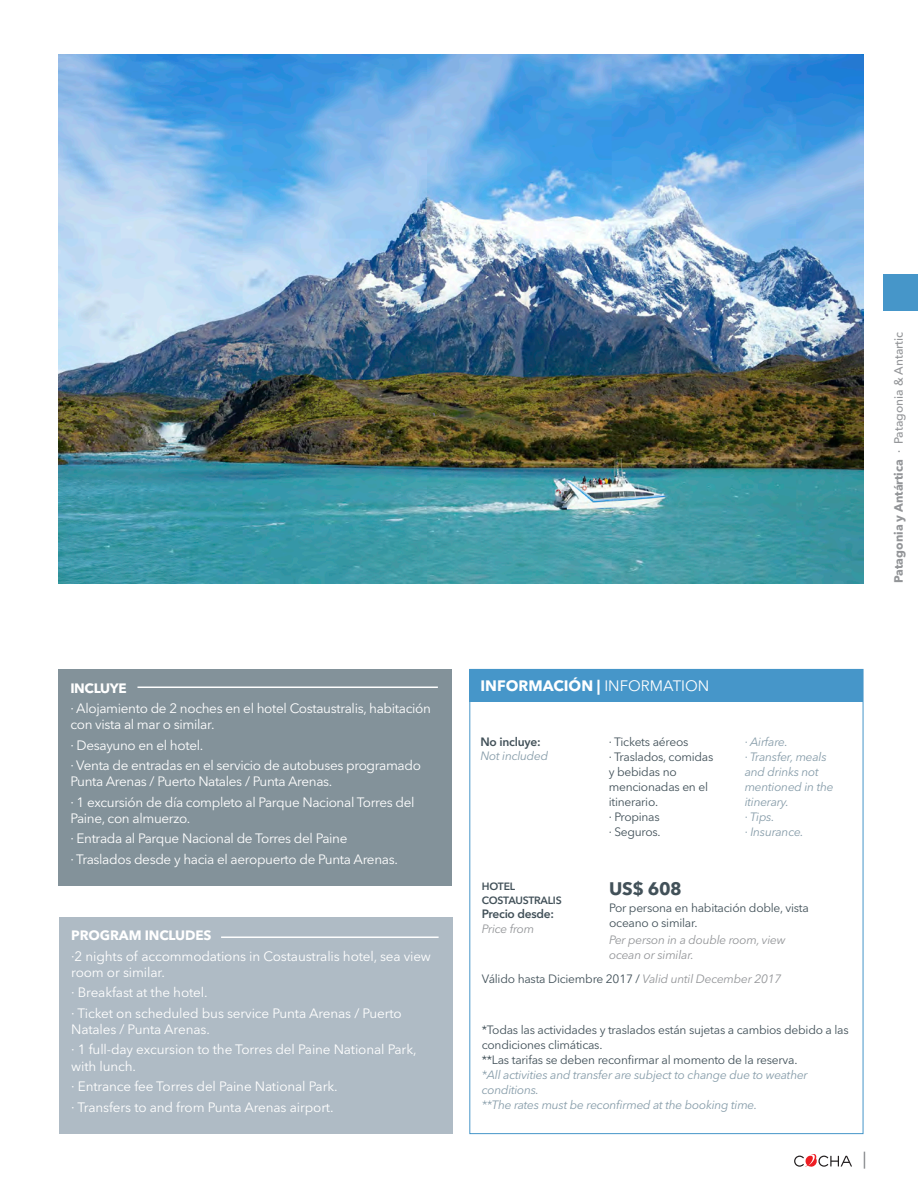
<style>
.page{position:relative;width:918px;height:1188px;background:#fff}
.page>*{position:absolute;margin:0;border:0;box-sizing:border-box;transform-origin:0 0}
.t1{font:700 18px "Avenir Next LT Pro";color:#425159}
.t2{font:700 15px "Avenir Next LT Pro";color:#fff}
.t3{font:13.5px/16.2px "Avenir Next LT Pro";letter-spacing:-.025em;color:#fff}
.t4{font:700 13.5px "Avenir Next LT Pro";letter-spacing:-.01em;color:#fff}
.t5{font:12px/15px "Avenir Next LT Pro";letter-spacing:-.02em;color:#425159}
.t6{font:italic 12px/15px "Avenir Next LT Pro";letter-spacing:-.02em;color:#869ca9}
.t7{font:italic 12px "Avenir Next LT Pro";letter-spacing:-.02em;color:#939598}
.t8{font:700 12px "Avenir Next LT Pro";color:#939598}
.t9{font:600 12px "Avenir Next LT Pro";letter-spacing:-.02em;color:#425159}
.t10{font:600 10.5px/14.4px "Avenir Next LT Pro";letter-spacing:-.02em;color:#425159}
.s1{font-weight:400}
.s2{font-style:italic;color:#939598}
.s3{font-weight:500}
</style>
<div class="page">
<div style="left:58px;top:669px;width:394px;height:217px;background:#83929a"></div>
<div style="left:59px;top:917px;width:393px;height:217px;background:#afbbc5"></div>
<hr style="left:137px;top:687px;width:301px;height:1px;background:#fff">
<hr style="left:221px;top:936px;width:218px;height:2px;background:#fff">
<div style="left:469px;top:669px;width:394px;height:33px;background:#4696c9"></div>
<svg style="left:794px;top:1154px;width:58px;height:13px"></svg>
<div style="left:884px;top:275px;width:34px;height:36px;background:#4696c9"></div>
<svg style="left:864px;top:1152px;width:1px;height:17px"></svg>
<img style="left:59px;top:54px;width:805px;height:529px">
<p class="t4" style="left:70px;top:680px;width:58px">INCLUYE</p>
<p class="t3" style="left:70px;top:700px;width:362px">· Alojamiento de 2 noches en el hotel Costaustralis, habitación con vista al mar o similar.</p>
<p class="t3" style="left:70px;top:737px;width:134px">· Desayuno en el hotel.</p>
<p class="t3" style="left:70px;top:757px;width:352px">· Venta de entradas en el servicio de autobuses programado<br>Punta Arenas / Puerto Natales / Punta Arenas.</p>
<p class="t3" style="left:70px;top:794px;width:346px">· 1 excursión de día completo al Parque Nacional Torres del<br>Paine, con almuerzo.</p>
<p class="t3" style="left:70px;top:831px;width:279px">· Entrada al Parque Nacional de Torres del Paine</p>
<p class="t3" style="left:70px;top:851px;width:329px">· Traslados desde y hacia el aeropuerto de Punta Arenas.</p>
<p class="t4" style="left:71px;top:927px;width:142px">PROGRAM INCLUDES</p>
<p class="t3" style="left:71px;top:948px;width:361px">·2 nights of accommodations in Costaustralis hotel, sea view room or similar.</p>
<p class="t3" style="left:71px;top:984px;width:138px">· Breakfast at the hotel.</p>
<p class="t3" style="left:71px;top:1005px;width:332px">· Ticket on scheduled bus service Punta Arenas / Puerto<br>Natales / Punta Arenas.</p>
<p class="t3" style="left:71px;top:1042px;width:347px">· 1 full-day excursion to the Torres del Paine National Park, with lunch.</p>
<p class="t3" style="left:71px;top:1078px;width:268px">· Entrance fee Torres del Paine National Park.</p>
<p class="t3" style="left:71px;top:1099px;width:264px">· Transfers to and from Punta Arenas airport.</p>
<p class="t2" style="left:480px;top:676px;width:230px">INFORMACIÓN | <span class="s1">INFORMATION</span></p>
<p class="t9" style="left:480px;top:734px;width:62px">No incluye:</p>
<p class="t6" style="left:480px;top:748px;width:69px">Not included</p>
<p class="t5" style="left:609px;top:734px;width:81px">· Tickets aéreos</p>
<p class="t5" style="left:609px;top:749px;width:106px">· Traslados, comidas y bebidas no mencionadas en el itinerario.</p>
<p class="t5" style="left:609px;top:809px;width:53px">· Propinas</p>
<p class="t5" style="left:609px;top:824px;width:54px">· Seguros.</p>
<p class="t6" style="left:745px;top:734px;width:45px">· Airfare.</p>
<p class="t6" style="left:745px;top:749px;width:90px">· Transfer, meals and drinks not mentioned in the itinerary.</p>
<p class="t6" style="left:745px;top:809px;width:31px">· Tips.</p>
<p class="t6" style="left:745px;top:824px;width:61px">· Insurance.</p>
<p class="t10" style="left:482px;top:879px;width:81px">HOTEL<br>COSTAUSTRALIS</p>
<p class="t9" style="left:482px;top:907px;width:74px">Precio desde:</p>
<p class="t7" style="left:482px;top:921px;width:54px">Price from</p>
<p class="t1" style="left:609px;top:878px;width:74px">US$ 608</p>
<p class="t5" style="left:609px;top:901px;width:201px">Por persona en habitación doble, vista</p>
<p class="t5" style="left:609px;top:916px;width:90px">oceano o similar.</p>
<p class="t7" style="left:609px;top:933px;width:178px">Per person in a double room, view</p>
<p class="t7" style="left:609px;top:948px;width:86px">ocean or similar.</p>
<p class="t5" style="left:482px;top:972px;width:301px">Válido hasta Diciembre 2017 / <span class="s2">Valid until December 2017</span></p>
<p class="t5" style="left:482px;top:1023px;width:369px">*Todas las actividades y traslados están sujetas a cambios debido a las condiciones climáticas.</p>
<p class="t5" style="left:482px;top:1053px;width:317px">**Las tarifas se deben reconfirmar al momento de la reserva.</p>
<p class="t6" style="left:482px;top:1068px;width:327px">*All activities and transfer are subject to change due to weather conditions.</p>
<p class="t6" style="left:482px;top:1098px;width:277px">**The rates must be reconfirmed at the booking time.</p>
<p class="t8" style="left:891px;top:583px;width:253px;rotate:-90deg">Patagonia y Antártica <span class="s3">· Patagonia &amp; Antartic</span></p>
</div>
